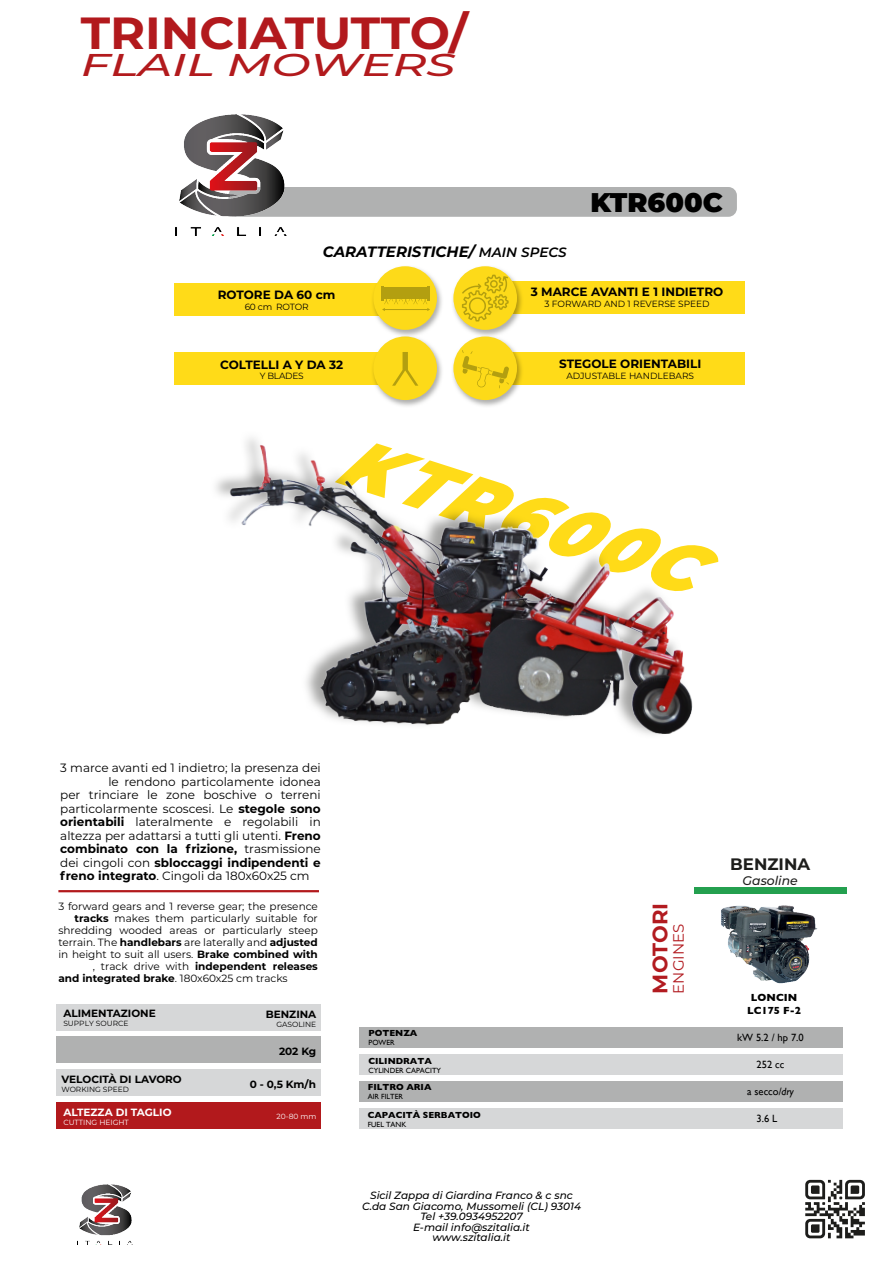
<style>
.page{position:relative;width:893px;height:1263px;background:#fff}
.page>*{position:absolute;margin:0;border:0;box-sizing:border-box;transform-origin:0 0}
.t1{font:italic 900 70.95px "Montserrat";color:#ffdb18}
.t2{font:700 45px "Montserrat";color:#b2191d;scale:1.06 1}
.t3{font:italic 500 31.5px "Montserrat";color:#b21a1d;scale:1.48 1}
.t4{font:900 27px "Montserrat";color:#000}
.t5{font:700 21px "Montserrat";color:#b21b20}
.t6{font:700 16.65px "Montserrat";color:#1d1d1b}
.t7{font:italic 700 15px "Montserrat";color:#000}
.t8{font:15px "Montserrat";color:#b21b20}
.t9{font:italic 500 12.45px "Montserrat";color:#1d1d1b}
.t10{font:12px "Montserrat";color:#000}
.t11{font:700 12px "Montserrat";color:#000}
.t12{font:10.5px "Montserrat";color:#000}
.t13{font:700 10.5px "Montserrat";color:#000}
.t14{font:italic 500 10.5px/10.5px "Montserrat";color:#000;text-align:center}
.t15{font:10.5px "Gill Sans";color:#000}
.t16{font:700 10.5px "Montserrat";color:#fff}
.t17{font:700 10.5px "Gill Sans";color:#000}
.t18{font:9px "Montserrat";color:#000}
.t19{font:700 9px "Gill Sans";color:#000}
.t20{font:9px "Montserrat";letter-spacing:-.025em;color:#000}
.t21{font:7.5px "Gill Sans";color:#000}
.t22{font:7.5px "Montserrat";color:#000}
.t23{font:7.5px "Montserrat";color:#fff}
.s1{font-weight:600;font-size:13.5px}
.s2{font-weight:700}
.s3{font-weight:400}
.s4{font-style:italic}
</style>
<div class="page">
<img style="left:77px;top:1184px;width:55px;height:60px">
<svg style="left:805px;top:1180px;width:60px;height:58px"></svg>
<div style="left:695px;top:887px;width:152px;height:7px;background:#24a04f"></div>
<img style="left:721px;top:905px;width:97px;height:79px">
<div style="left:228px;top:187px;width:509px;height:30px;background:#b0b1b1;border-radius:9px"></div>
<div style="left:174px;top:352px;width:232px;height:32px;background:#ffdb18"></div>
<div style="left:174px;top:283px;width:217px;height:32px;background:#ffdb18"></div>
<div style="left:483px;top:281px;width:261px;height:32px;background:#ffdb18"></div>
<svg style="left:452px;top:266px;width:72px;height:69px"></svg>
<div style="left:453px;top:266px;width:64px;height:64px;background:#fdda19;border-radius:50%"></div>
<svg style="left:462px;top:275px;width:47px;height:47px"></svg>
<svg style="left:371px;top:338px;width:71px;height:68px"></svg>
<div style="left:373px;top:336px;width:64px;height:64px;background:#fdda19;border-radius:50%"></div>
<svg style="left:371px;top:266px;width:71px;height:72px"></svg>
<div style="left:373px;top:266px;width:64px;height:64px;background:#fdda19;border-radius:50%"></div>
<img style="left:175px;top:114px;width:112px;height:122px">
<svg style="left:382px;top:286px;width:48px;height:25px"></svg>
<div style="left:384px;top:287px;width:43px;height:12px;background:#b39f10"></div>
<svg style="left:392px;top:352px;width:26px;height:34px"></svg>
<div style="left:473px;top:352px;width:271px;height:33px;background:#ffdb18"></div>
<svg style="left:452px;top:335px;width:70px;height:71px"></svg>
<div style="left:453px;top:336px;width:64px;height:64px;background:#fdda19;border-radius:50%"></div>
<svg style="left:462px;top:350px;width:47px;height:38px"></svg>
<img style="left:215px;top:438px;width:478px;height:297px">
<div style="left:359px;top:1108px;width:484px;height:21px;background:#d6d7d8"></div>
<div style="left:359px;top:1081px;width:484px;height:21px;background:#b0b1b1"></div>
<div style="left:360px;top:1027px;width:483px;height:21px;background:#b0b1b1"></div>
<div style="left:360px;top:1054px;width:483px;height:21px;background:#d6d7d8"></div>
<div style="left:57px;top:1004px;width:264px;height:26px;background:#d6d7d8"></div>
<div style="left:57px;top:1102px;width:264px;height:27px;background:#b2191c"></div>
<div style="left:57px;top:1036px;width:264px;height:27px;background:#b0b1b1"></div>
<div style="left:57px;top:1069px;width:264px;height:27px;background:#d6d7d8"></div>
<hr style="left:58px;top:890px;width:261px;height:2px;background:#b2191c">
<h2 class="t2" style="left:81px;top:0;width:367px">TRINCIATUTTO/</h2>
<h3 class="t3" style="left:81px;top:43px;width:255px">FLAIL MOWERS</h3>
<p class="t7" style="left:323px;top:241px;width:245px">CARATTERISTICHE/ <span class="s1">MAIN SPECS</span></p>
<h3 class="t4" style="left:590px;top:182px;width:134px">KTR600C</h3>
<p class="t11" style="left:218px;top:286px;width:119px">ROTORE DA 60 cm</p>
<p class="t20" style="left:245px;top:300px;width:65px">60 cm ROTOR</p>
<p class="t11" style="left:220px;top:356px;width:125px">COLTELLI A Y DA 32</p>
<p class="t18" style="left:260px;top:370px;width:46px">Y BLADES</p>
<p class="t11" style="left:531px;top:283px;width:194px">3 MARCE AVANTI E 1 INDIETRO</p>
<p class="t18" style="left:544px;top:298px;width:167px">3 FORWARD AND 1 REVERSE SPEED</p>
<p class="t11" style="left:559px;top:355px;width:144px">STEGOLE ORIENTABILI</p>
<p class="t18" style="left:566px;top:369px;width:129px">ADJUSTABLE HANDLEBARS</p>
<h1 class="t1" style="left:359px;top:406px;width:374px;rotate:18deg">KTR600C</h1>
<p class="t10" style="left:60px;top:760px;width:262px">3 marce avanti ed 1 indietro; la presenza dei</p>
<p class="t10" style="left:108px;top:773px;width:214px">le rendono particolamente idonea</p>
<p class="t10" style="left:60px;top:787px;width:262px">per trinciare le zone boschive o terreni</p>
<p class="t10" style="left:60px;top:800px;width:262px">particolarmente scoscesi. Le <span class="s2">stegole sono</span></p>
<p class="t10" style="left:60px;top:814px;width:262px"><span class="s2">orientabili</span> lateralmente e regolabili in</p>
<p class="t10" style="left:60px;top:827px;width:262px">altezza per adattarsi a tutti gli utenti. <span class="s2">Freno</span></p>
<p class="t11" style="left:60px;top:840px;width:262px">combinato con la frizione, <span class="s3">trasmissione</span></p>
<p class="t11" style="left:60px;top:854px;width:262px"><span class="s3">dei cingoli con</span> sbloccaggi indipendenti e</p>
<p class="t10" style="left:60px;top:868px;width:251px"><span class="s2">freno integrato</span>. Cingoli da 180x60x25 cm</p>
<p class="t12" style="left:58px;top:899px;width:261px">3 forward gears and 1 reverse gear; the presence</p>
<p class="t12" style="left:75px;top:911px;width:245px"><span class="s2">tracks</span> makes them particularly suitable for</p>
<p class="t12" style="left:58px;top:923px;width:261px">shredding wooded areas or particularly steep</p>
<p class="t12" style="left:58px;top:935px;width:261px">terrain. The <span class="s2">handlebars</span> are laterally and <span class="s2">adjusted</span></p>
<p class="t12" style="left:58px;top:947px;width:261px">in height to suit all users. <span class="s2">Brake combined with</span></p>
<p class="t13" style="left:93px;top:959px;width:227px"><span class="s3">, track drive with</span> independent releases</p>
<p class="t13" style="left:58px;top:971px;width:231px">and integrated brake<span class="s3">. 180x60x25 cm tracks</span></p>
<p class="t13" style="left:63px;top:1006px;width:94px">ALIMENTAZIONE</p>
<p class="t22" style="left:63px;top:1018px;width:67px">SUPPLY SOURCE</p>
<p class="t13" style="left:266px;top:1006px;width:52px">BENZINA</p>
<p class="t22" style="left:276px;top:1019px;width:41px">GASOLINE</p>
<p class="t13" style="left:279px;top:1043px;width:39px">202 Kg</p>
<p class="t13" style="left:62px;top:1071px;width:122px">VELOCITÀ DI LAVORO</p>
<p class="t22" style="left:62px;top:1084px;width:69px">WORKING SPEED</p>
<p class="t13" style="left:250px;top:1076px;width:68px">0 - 0,5 Km/h</p>
<p class="t16" style="left:63px;top:1104px;width:110px">ALTEZZA DI TAGLIO</p>
<p class="t23" style="left:63px;top:1117px;width:67px">CUTTING HEIGHT</p>
<p class="t23" style="left:277px;top:1111px;width:41px">20-80 mm</p>
<p class="t19" style="left:369px;top:1026px;width:50px">POTENZA</p>
<p class="t21" style="left:369px;top:1038px;width:28px">POWER</p>
<p class="t19" style="left:369px;top:1054px;width:65px">CILINDRATA</p>
<p class="t21" style="left:369px;top:1066px;width:74px">CYLINDER CAPACITY</p>
<p class="t19" style="left:368px;top:1079px;width:65px">FILTRO ARIA</p>
<p class="t21" style="left:368px;top:1092px;width:37px">AIR FILTER</p>
<p class="t19" style="left:368px;top:1107px;width:115px">CAPACITÀ SERBATOIO</p>
<p class="t21" style="left:368px;top:1120px;width:40px">FUEL TANK</p>
<p class="t14" style="left:362px;top:1190px;width:220px">Sicil Zappa di Giardina Franco &amp; c snc<br>C.da San Giacomo, Mussomeli (CL) 93014<br>Tel +39.0934952207<br>E-mail info@szitalia.it<br>www.szitalia.it</p>
<h3 class="t5" style="left:645px;top:993px;width:92px;rotate:-90deg">MOTORI</h3>
<p class="t8" style="left:668px;top:993px;width:71px;rotate:-90deg">ENGINES</p>
<h3 class="t6" style="left:730px;top:852px;width:81px">BENZINA</h3>
<p class="t9" style="left:743px;top:872px;width:57px">Gasoline</p>
<p class="t17" style="left:751px;top:989px;width:48px">LONCIN</p>
<p class="t17" style="left:747px;top:1002px;width:56px">LC175 F-2</p>
<p class="t15" style="left:737px;top:1031px;width:68px">kW 5.2 / hp 7.0</p>
<p class="t15" style="left:756px;top:1058px;width:29px">252 cc</p>
<p class="t15" style="left:747px;top:1085px;width:48px">a secco/<span class="s4">dry</span></p>
<p class="t15" style="left:756px;top:1112px;width:22px">3.6 L</p>
</div>
